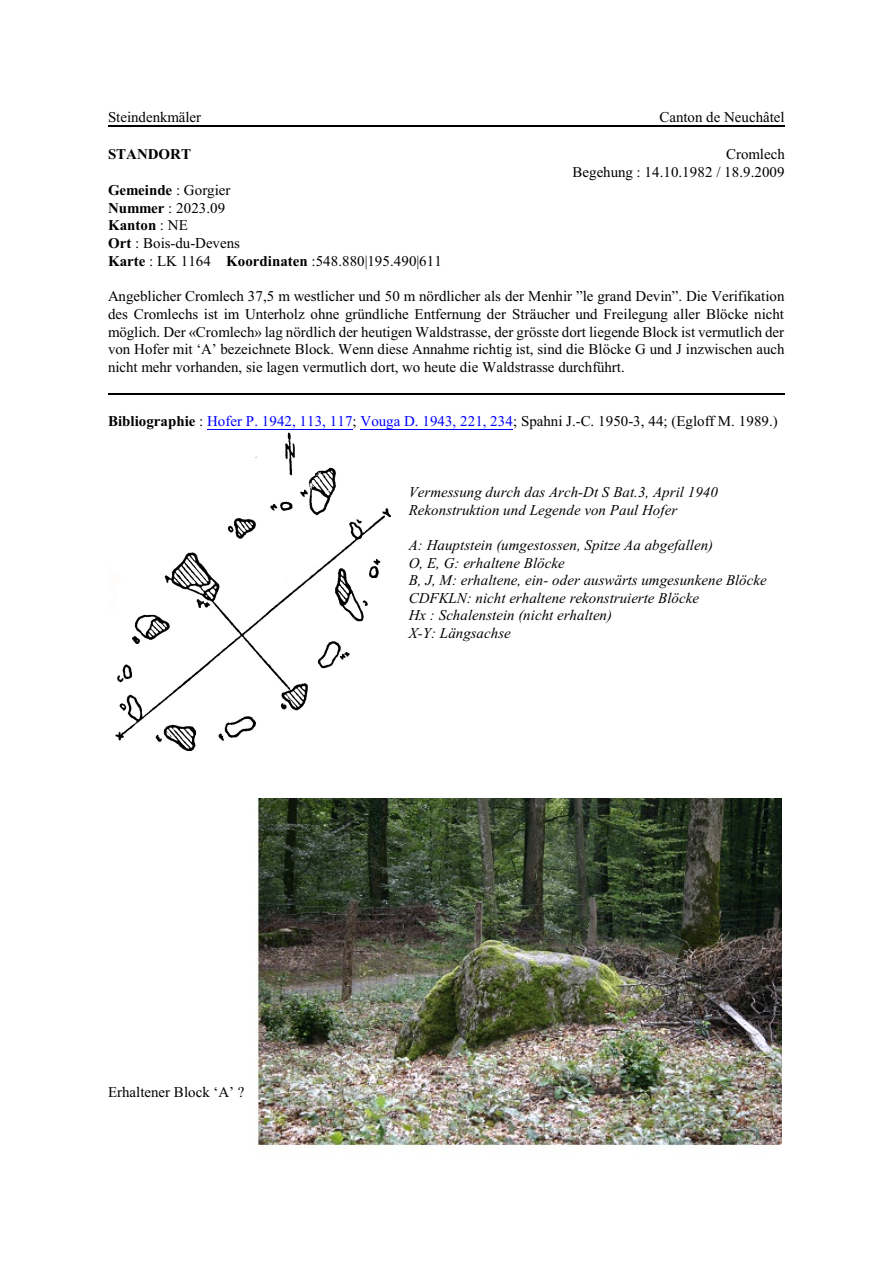
<style>
.page{position:relative;width:893px;height:1263px;background:#fff}
.page>*{position:absolute;margin:0;border:0;box-sizing:border-box;transform-origin:0 0}
.t1{font:15px/17.7px "Times New Roman";color:#000;text-align:right}
.t2{font:italic 15px/17.5px "Times New Roman";color:#000}
.t3{font:700 15px "Times New Roman";color:#000}
.s1{font-weight:700}
.s2{color:#00f}
</style>
<div class="page">
<hr style="left:108px;top:125px;width:677px;height:2px;background:#000">
<hr style="left:207px;top:429px;width:146px;height:1px;background:#00f">
<hr style="left:361px;top:429px;width:152px;height:1px;background:#00f">
<hr style="left:108px;top:393px;width:677px;height:1px;background:#000">
<img style="left:115px;top:432px;width:276px;height:319px">
<img style="left:257px;top:798px;width:524px;height:351px">
<p class="t1" style="left:108px;top:110px;width:95px">Steindenkmäler</p>
<p class="t1" style="left:659px;top:110px;width:127px">Canton de Neuchâtel</p>
<p class="t3" style="left:108px;top:149px;width:85px">STANDORT</p>
<p class="t1" style="left:572px;top:147px;width:214px">Cromlech<br>Begehung : 14.10.1982 / 18.9.2009</p>
<p class="t1" style="left:108px;top:182px;width:335px;text-align:left"><span class="s1">Gemeinde</span> : Gorgier<br><span class="s1">Nummer</span> : 2023.09<br><span class="s1">Kanton</span> : NE<br><span class="s1">Ort</span> : Bois-du-Devens<br><span class="s1">Karte</span> : LK 1164 <span class="s1">Koordinaten</span> :548.880|195.490|611</p>
<p class="t1" style="left:108px;top:289px;width:678px;text-align:justify">Angeblicher Cromlech 37,5 m westlicher und 50 m nördlicher als der Menhir ”le grand Devin”. Die Verifikation des Cromlechs ist im Unterholz ohne gründliche Entfernung der Sträucher und Freilegung aller Blöcke nicht möglich. Der «Cromlech» lag nördlich der heutigen Waldstrasse, der grösste dort liegende Block ist vermutlich der von Hofer mit ‘A’ bezeichnete Block. Wenn diese Annahme richtig ist, sind die Blöcke G und J inzwischen auch nicht mehr vorhanden, sie lagen vermutlich dort, wo heute die Waldstrasse durchführt.</p>
<p class="t1" style="left:108px;top:414px;width:671px"><span class="s1">Bibliographie</span> : <span class="s2">Hofer P. 1942, 113, 117</span>; <span class="s2">Vouga D. 1943, 221, 234</span>; Spahni J.-C. 1950-3, 44; (Egloff M. 1989.)</p>
<p class="t2" style="left:409px;top:484px;width:310px">Vermessung durch das Arch-Dt S Bat.3, April 1940<br>Rekonstruktion und Legende von Paul Hofer</p>
<p class="t2" style="left:409px;top:537px;width:359px">A: Hauptstein (umgestossen, Spitze Aa abgefallen)<br>O, E, G: erhaltene Blöcke<br>B, J, M: erhaltene, ein- oder auswärts umgesunkene Blöcke CDFKLN: nicht erhaltene rekonstruierte Blöcke<br>Hx : Schalenstein (nicht erhalten)<br>X-Y: Längsachse</p>
<p class="t1" style="left:108px;top:1084px;width:138px">Erhaltener Block ‘A’ ?</p>
</div>
